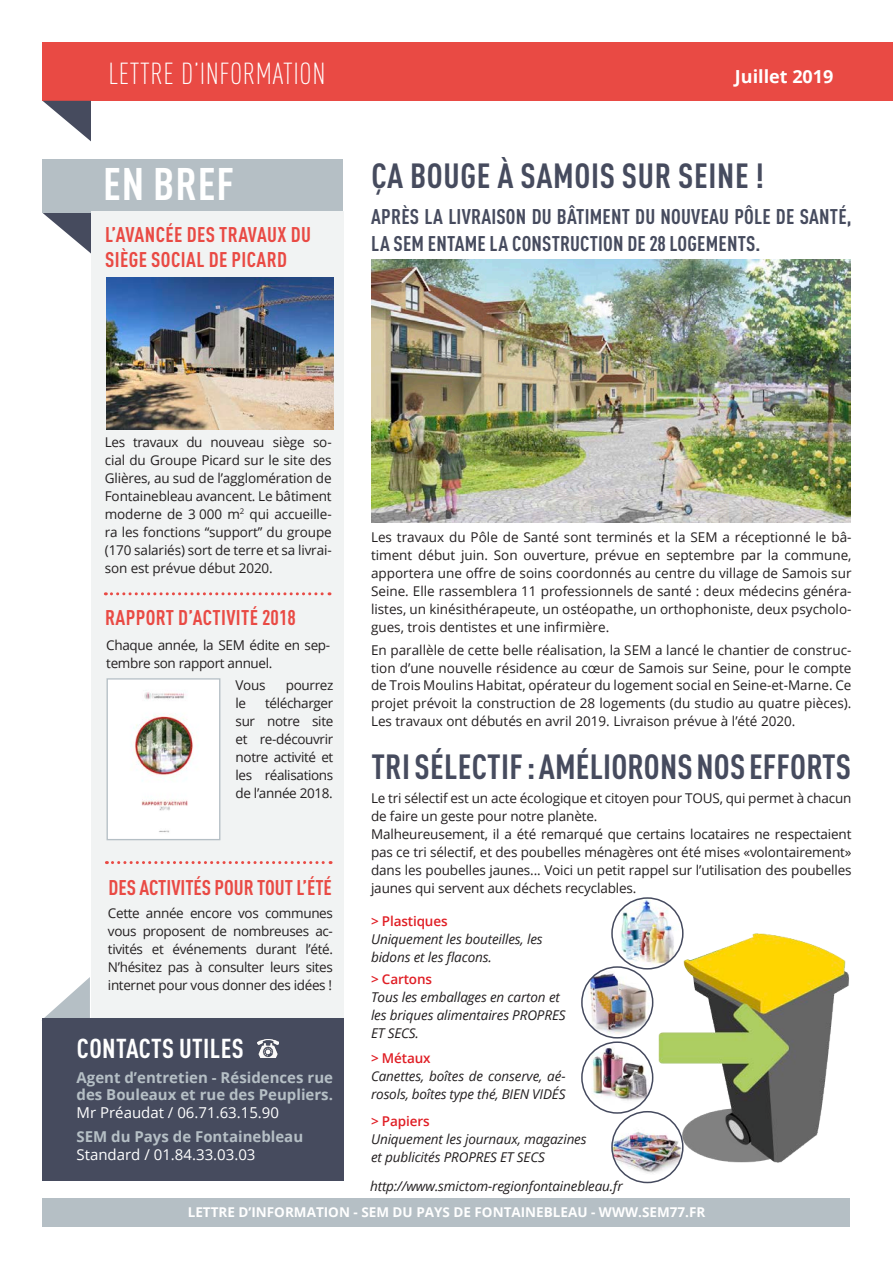
<style>
.page{position:relative;width:893px;height:1263px;background:#fff}
.page>*{position:absolute;margin:0;border:0;box-sizing:border-box;transform-origin:0 0}
.t1{font:700 condensed 45px "DIN Pro";letter-spacing:.02em;color:#fff}
.t2{font:700 condensed 34.5px "DIN Pro";letter-spacing:.01em;color:#464b5e}
.t3{font:300 condensed 30px "DIN Pro";letter-spacing:.02em;color:#fff}
.t4{font:700 condensed 27px "DIN Pro";letter-spacing:.015em;color:#fff}
.t5{font:700 condensed 21px/27px "DIN Pro";letter-spacing:.01em;color:#464b5e}
.t6{font:700 condensed 21px/25.2px "DIN Pro";letter-spacing:.02em;color:#e94a44}
.t7{font:700 condensed 21px "DIN Pro";color:#e94a44}
.t8{font:700 18px "Open Sans";color:#fff}
.t9{font:700 15px/16.5px "Open Sans";color:#b5bfc5}
.t10{font:15px "Open Sans";color:#fff}
.t11{font:13.5px/18px "Open Sans";letter-spacing:-.01em;color:#231f20;text-align:justify}
.t12{font:italic 13.5px/18px "Open Sans";letter-spacing:-.01em;color:#231f20}
.t13{font:700 13.5px "Open Sans";color:#fff}
.t14{font:600 13.5px "Open Sans";letter-spacing:-.01em;color:#e01e25}
</style>
<div class="page">
<div style="left:43px;top:42px;width:850px;height:59px;background:#e94a44"></div>
<svg style="left:43px;top:101px;width:48px;height:40px"></svg>
<svg style="left:43px;top:213px;width:48px;height:40px"></svg>
<svg style="left:42px;top:977px;width:48px;height:43px"></svg>
<div style="left:43px;top:160px;width:300px;height:53px;background:#b5bfc5"></div>
<div style="left:43px;top:1198px;width:807px;height:28px;background:#b5bfc5"></div>
<div style="left:91px;top:212px;width:252px;height:829px;background:#f1f3f3"></div>
<div style="left:43px;top:1018px;width:301px;height:163px;background:#464b5e"></div>
<img style="left:258px;top:1039px;width:21px;height:18px">
<svg style="left:105px;top:592px;width:225px;height:3px"></svg>
<img style="left:371px;top:259px;width:479px;height:264px">
<img style="left:107px;top:278px;width:226px;height:151px">
<img style="left:612px;top:898px;width:71px;height:71px;border-radius:35px">
<div style="left:611px;top:897px;width:73px;height:72px;border:2px solid #454a5e;border-radius:50%"></div>
<img style="left:653px;top:920px;width:196px;height:252px">
<img style="left:582px;top:967px;width:71px;height:71px;border-radius:35px">
<div style="left:581px;top:966px;width:72px;height:72px;border:2px solid #454a5e;border-radius:50%"></div>
<img style="left:582px;top:1042px;width:71px;height:71px;border-radius:35px">
<div style="left:581px;top:1041px;width:72px;height:73px;border:2px solid #454a5e;border-radius:50%"></div>
<img style="left:612px;top:1112px;width:71px;height:70px;border-radius:35px">
<div style="left:611px;top:1111px;width:73px;height:72px;border:2px solid #454a5e;border-radius:50%"></div>
<img style="left:109px;top:680px;width:109px;height:158px">
<div style="left:107px;top:678px;width:113px;height:162px;border:1px solid #b5bfc5"></div>
<svg style="left:106px;top:861px;width:225px;height:3px"></svg>
<p class="t3" style="left:108px;top:52px;width:219px">LETTRE D’INFORMATION</p>
<p class="t1" style="left:103px;top:150px;width:132px">EN BREF</p>
<p class="t6" style="left:105px;top:220px;width:208px">L’AVANCÉE DES TRAVAUX DU<br>SIÈGE SOCIAL DE PICARD</p>
<p class="t8" style="left:735px;top:64px;width:100px">Juillet 2019</p>
<p class="t2" style="left:371px;top:150px;width:394px">ÇA BOUGE À SAMOIS SUR SEINE !</p>
<p class="t5" style="left:371px;top:201px;width:482px">APRÈS LA LIVRAISON DU BÂTIMENT DU NOUVEAU PÔLE DE SANTÉ,<br>LA SEM ENTAME LA CONSTRUCTION DE 28 LOGEMENTS.</p>
<p class="t11" style="left:105px;top:432px;width:228px">Les travaux du nouveau siège so&shy;cial du Groupe Picard sur le site des Glières, au sud de l’agglomération de Fontainebleau avancent. Le bâtiment moderne de 3 000 m<sup>2</sup> qui accueille&shy;ra les fonctions ‘‘support’’ du groupe (170 salariés) sort de terre et sa livrai&shy;son est prévue début 2020.</p>
<p class="t6" style="left:105px;top:603px;width:192px">RAPPORT D’ACTIVITÉ 2018</p>
<p class="t11" style="left:106px;top:635px;width:225px">Chaque année, la SEM édite en sep&shy;tembre son rapport annuel.</p>
<p class="t11" style="left:236px;top:675px;width:31px">Vous</p>
<p class="t11" style="left:286px;top:675px;width:49px">pourrez</p>
<p class="t11" style="left:236px;top:693px;width:12px">le</p>
<p class="t11" style="left:236px;top:693px;width:99px;text-indent:30px">télécharger sur notre site et re-découvrir notre activité et les réalisations de l’année 2018.</p>
<p class="t7" style="left:109px;top:871px;width:225px">DES ACTIVITÉS POUR TOUT L’ÉTÉ</p>
<p class="t11" style="left:108px;top:904px;width:227px">Cette année encore vos communes vous proposent de nombreuses ac&shy;tivités et événements durant l’été.<br>N’hésitez pas à consulter leurs sites internet pour vous donner des idées !</p>
<p class="t4" style="left:77px;top:1028px;width:168px">CONTACTS UTILES</p>
<p class="t9" style="left:77px;top:1069px;width:258px">Agent d’entretien - Résidences rue des Bouleaux et rue des Peupliers.</p>
<p class="t10" style="left:77px;top:1102px;width:204px">Mr Préaudat / 06.71.63.15.90</p>
<p class="t9" style="left:77px;top:1128px;width:228px">SEM du Pays de Fontainebleau</p>
<p class="t10" style="left:77px;top:1144px;width:180px">Standard / 01.84.33.03.03</p>
<p class="t11" style="left:371px;top:528px;width:482px">Les travaux du Pôle de Santé sont terminés et la SEM a réceptionné le bâ&shy;timent début juin. Son ouverture, prévue en septembre par la commune, apportera une offre de soins coordonnés au centre du village de Samois sur Seine. Elle rassemblera 11 professionnels de santé : deux médecins généra&shy;listes, un kinésithérapeute, un ostéopathe, un orthophoniste, deux psycholo&shy;gues, trois dentistes et une infirmière.</p>
<p class="t11" style="left:371px;top:640px;width:482px">En parallèle de cette belle réalisation, la SEM a lancé le chantier de construc&shy;tion d’une nouvelle résidence au cœur de Samois sur Seine, pour le compte de Trois Moulins Habitat, opérateur du logement social en Seine-et-Marne. Ce projet prévoit la construction de 28 logements (du studio au quatre pièces).<br>Les travaux ont débutés en avril 2019. Livraison prévue à l’été 2020.</p>
<p class="t2" style="left:371px;top:741px;width:481px">TRI SÉLECTIF : AMÉLIORONS NOS EFFORTS</p>
<p class="t11" style="left:371px;top:789px;width:482px">Le tri sélectif est un acte écologique et citoyen pour TOUS, qui permet à chacun de faire un geste pour notre planète.</p>
<p class="t11" style="left:371px;top:825px;width:482px">Malheureusement, il a été remarqué que certains locataires ne respectaient pas ce tri sélectif, et des poubelles ménagères ont été mises «volontairement» dans les poubelles jaunes... Voici un petit rappel sur l’utilisation des poubelles jaunes qui servent aux déchets recyclables.</p>
<p class="t14" style="left:371px;top:912px;width:78px">&gt; Plastiques</p>
<p class="t12" style="left:371px;top:930px;width:173px">Uniquement les bouteilles, les bidons et les flacons.</p>
<p class="t14" style="left:371px;top:970px;width:63px">&gt; Cartons</p>
<p class="t12" style="left:371px;top:988px;width:196px">Tous les emballages en carton et les briques alimentaires PROPRES<br>ET SECS.</p>
<p class="t14" style="left:371px;top:1049px;width:61px">&gt; Métaux</p>
<p class="t12" style="left:371px;top:1067px;width:196px">Canettes, boîtes de conserve, aé&shy;rosols, boîtes type thé, BIEN VIDÉS</p>
<p class="t14" style="left:371px;top:1112px;width:60px">&gt; Papiers</p>
<p class="t12" style="left:371px;top:1130px;width:217px">Uniquement les journaux, magazines et publicités PROPRES ET SECS</p>
<p class="t12" style="left:370px;top:1177px;width:254px">http://www.smictom-regionfontainebleau.fr</p>
<p class="t13" style="left:188px;top:1202px;width:519px">LETTRE D’INFORMATION - SEM DU PAYS DE FONTAINEBLEAU - WWW.SEM77.FR</p>
</div>
